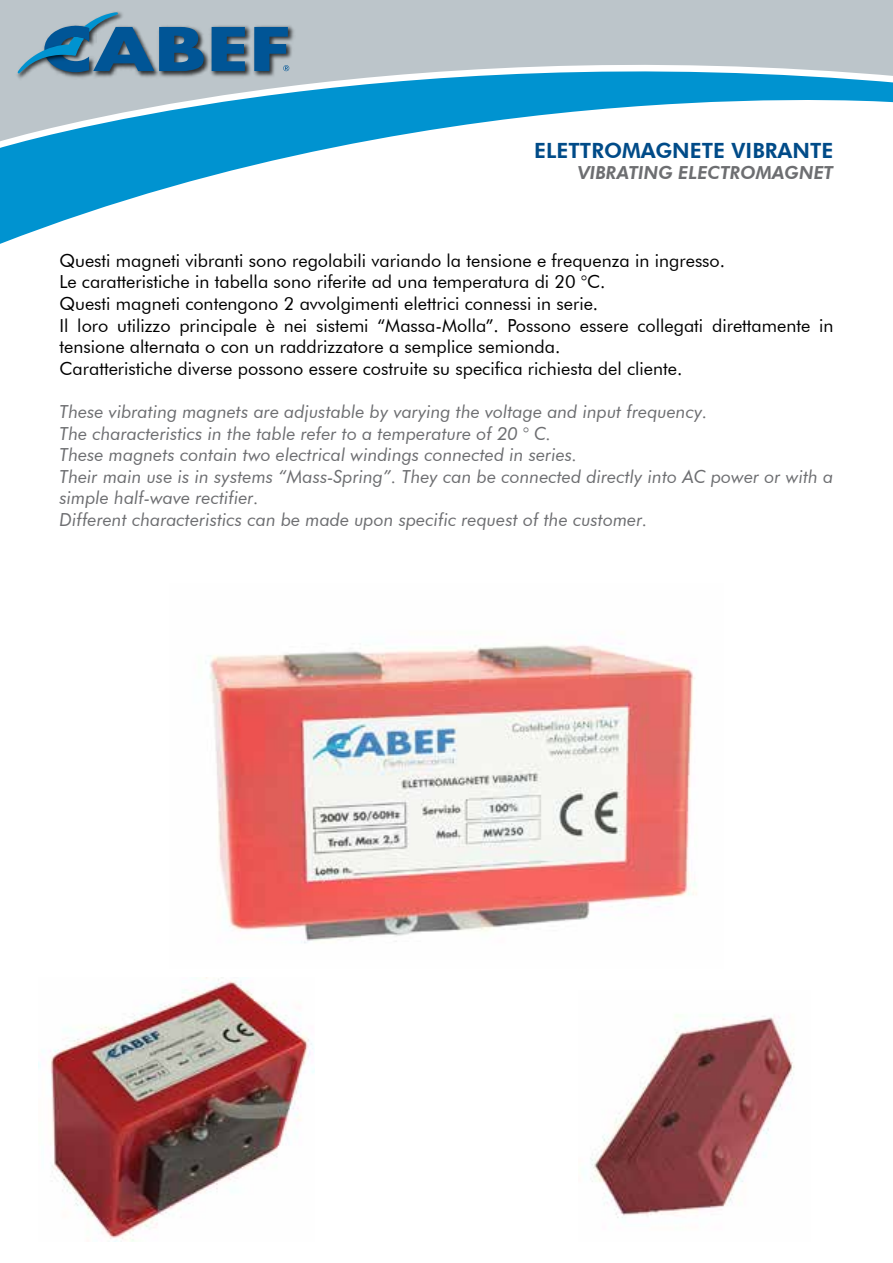
<style>
.page{position:relative;width:893px;height:1263px;background:#fff}
.page>*{position:absolute;margin:0;border:0;box-sizing:border-box;transform-origin:0 0}
.t1{font:800 21px "Futura BT";color:#004b88}
.t2{font:18px/21.6px "Futura BT";color:#000}
.t3{font:italic 18px/21.6px "Futura BT";color:#6d6e71}
.t4{font:italic 800 18px "Futura BT";color:#6d6e71}
</style>
<div class="page">
<div style="left:0;top:0;width:893px;height:29px;background:#bcc5ca"></div>
<svg style="left:0;top:35px;width:893px;height:209px"></svg>
<img style="left:91px;top:73px;width:65px;height:5px">
<img style="left:156px;top:24px;width:53px;height:54px">
<img style="left:209px;top:24px;width:86px;height:54px">
<svg style="left:212px;top:27px;width:33px;height:44px"></svg>
<svg style="left:254px;top:27px;width:35px;height:44px;background:#2e6995"></svg>
<img style="left:81px;top:9px;width:44px;height:3px">
<img style="left:15px;top:34px;width:76px;height:47px">
<svg style="left:18px;top:12px;width:186px;height:61px;background:#618caa"></svg>
<img style="left:205px;top:645px;width:492px;height:299px">
<img style="left:38px;top:978px;width:277px;height:263px">
<img style="left:590px;top:1014px;width:204px;height:204px">
<p class="t1" style="left:534px;top:137px;width:301px">ELETTROMAGNETE VIBRANTE</p>
<p class="t4" style="left:578px;top:162px;width:257px">VIBRATING ELECTROMAGNET</p>
<p class="t2" style="left:60px;top:249px;width:775px">Questi magneti vibranti sono regolabili variando la tensione e frequenza in ingresso.<br>Le caratteristiche in tabella sono riferite ad una temperatura di 20 °C.<br>Questi magneti contengono 2 avvolgimenti elettrici connessi in serie.<br>Il loro utilizzo principale è nei sistemi “Massa-Molla”. Possono essere collegati direttamente in tensione alternata o con un raddrizzatore a semplice semionda.<br>Caratteristiche diverse possono essere costruite su specifica richiesta del cliente.</p>
<p class="t3" style="left:60px;top:401px;width:775px">These vibrating magnets are adjustable by varying the voltage and input frequency.<br>The characteristics in the table refer to a temperature of 20 ° C.<br>These magnets contain two electrical windings connected in series.<br>Their main use is in systems “Mass-Spring”. They can be connected directly into AC power or with a simple half-wave rectifier.<br>Different characteristics can be made upon specific request of the customer.</p>
</div>
